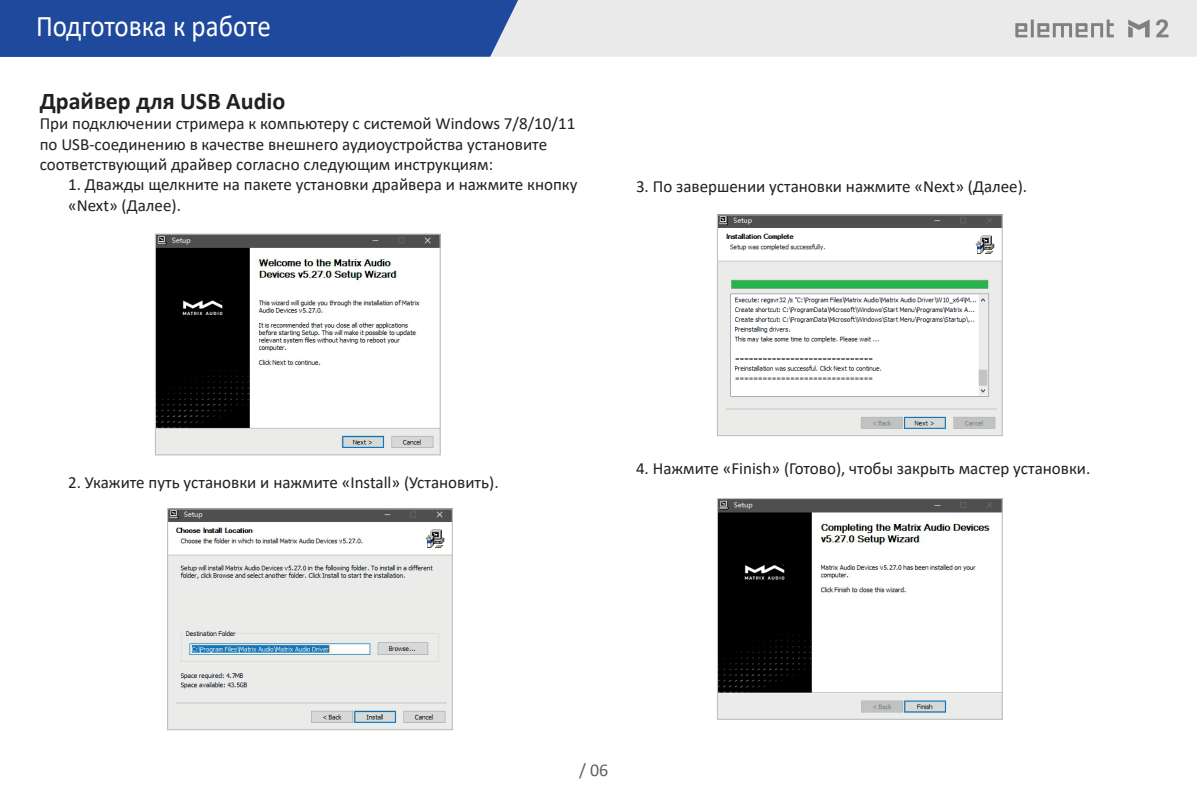
<style>
.page{position:relative;width:1197px;height:803px;background:#fff}
.page>*{position:absolute;margin:0;border:0;box-sizing:border-box;transform-origin:0 0}
.hed_12{font:30px "Calibri";letter-spacing:-.005em;color:#fff;scale:.9 1}
.t1{font:700 24px "Calibri";color:#231f20}
.t2{font:18px "Calibri";color:#636366}
._5{font:17px/20.4px "Calibri";color:#231f20}
.Text_85{font:17px/20.4px "Calibri";color:#231f20}
</style>
<div class="page">
<div style="left:0;top:0;width:1196px;height:57px;background:#e9eae9"></div>
<div style="left:0;top:0;width:518px;height:57px;background:#1e499c"></div>
<svg style="left:1015px;top:19px;width:153px;height:18px"></svg>
<img style="left:157px;top:235px;width:282px;height:218px">
<div style="left:155px;top:233px;width:286px;height:222px;border:1px solid #bdc1c2"></div>
<img style="left:169px;top:510px;width:282px;height:218px">
<div style="left:167px;top:508px;width:286px;height:222px;border:1px solid #bdc1c2"></div>
<img style="left:718px;top:216px;width:282px;height:218px">
<div style="left:716px;top:214px;width:286px;height:222px;border:1px solid #bdc1c2"></div>
<img style="left:718px;top:499px;width:282px;height:218px">
<div style="left:716px;top:497px;width:286px;height:222px;border:1px solid #bdc1c2"></div>
<p class="hed_12" style="left:36px;top:5px;width:262px">Подготовка к работе</p>
<p class="t1" style="left:40px;top:84px;width:247px">Драйвер для USB Audio</p>
<p class="Text_85" style="left:40px;top:113px;width:537px">При подключении стримера к компьютеру с системой Windows 7/8/10/11 по USB-соединению в качестве внешнего аудиоустройства установите соответствующий драйвер согласно следующим инструкциям:</p>
<p class="_5" style="left:68px;top:174px;width:511px">1. Дважды щелкните на пакете установки драйвера и нажмите кнопку «Next» (Далее).</p>
<p class="_5" style="left:636px;top:176px;width:392px">3. По завершении установки нажмите «Next» (Далее).</p>
<p class="_5" style="left:68px;top:471px;width:432px">2. Укажите путь установки и нажмите «Install» (Установить).</p>
<p class="_5" style="left:636px;top:458px;width:456px">4. Нажмите «Finish» (Готово), чтобы закрыть мастер установки.</p>
<p class="t2" style="left:579px;top:756px;width:31px">/ 06</p>
</div>
